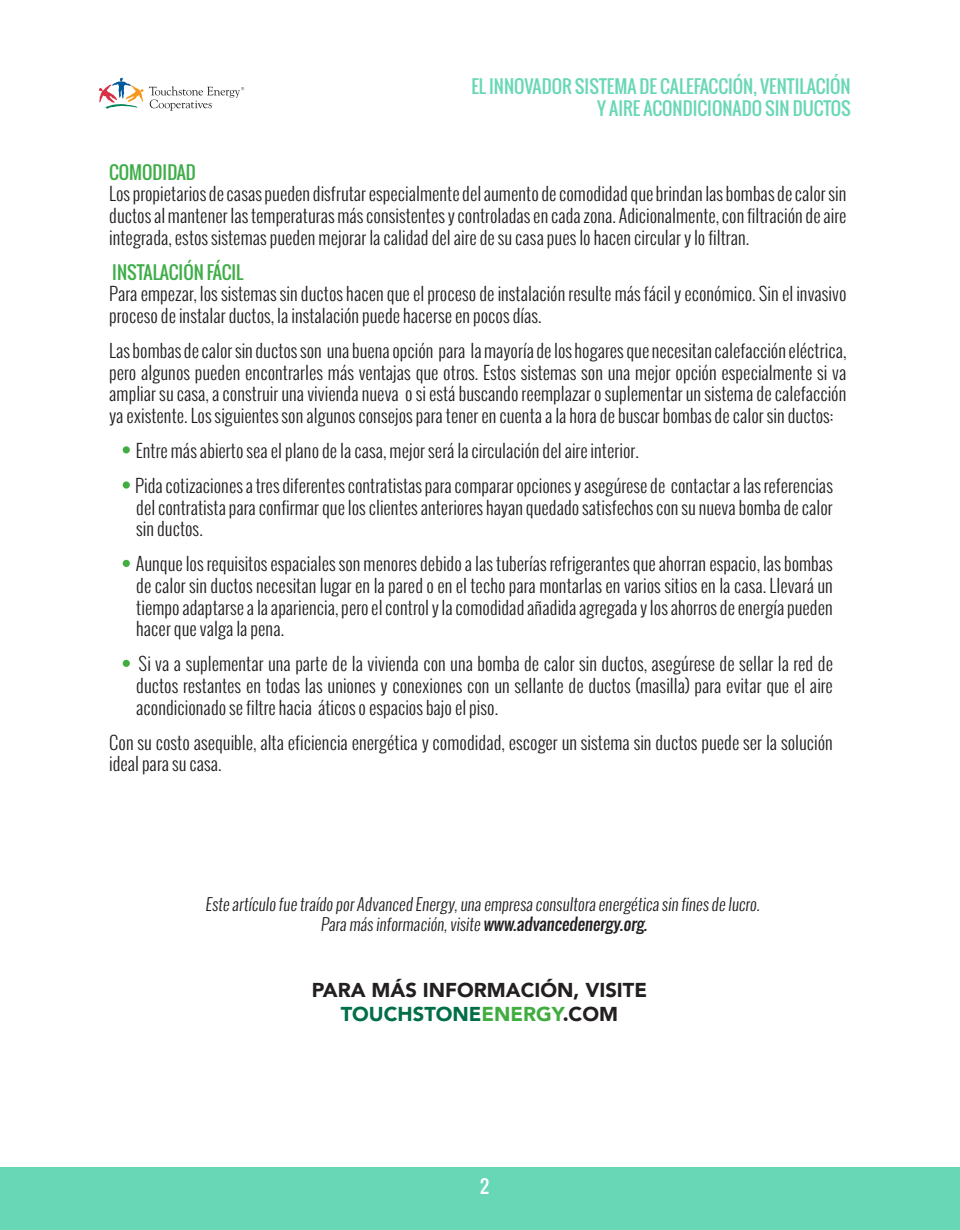
<style>
.page{position:relative;width:960px;height:1230px;background:#fff}
.page>*{position:absolute;margin:0;border:0;box-sizing:border-box;transform-origin:0 0}
.regular{font:900 20.1px/24px "Avenir";color:#231f20;text-align:center}
.body{font:300 18px/21.6px "Oswald";color:#231f20;text-align:justify}
.Bullets{font:300 18px/21.6px "Oswald";color:#231f20;text-align:justify}
.t1{font:18px/21.6px "Oswald";color:#68d7b6;text-align:right}
.Tittle{font:18px "Oswald";color:#3fad48}
.t2{font:18px "Oswald";color:#fff}
.body-2{font:300 16.5px "Oswald";color:#231f20}
.s1{font-weight:400}
.s2{color:#006e47}
.s3{color:#41ad40}
</style>
<div class="page">
<svg style="left:99px;top:78px;width:145px;height:33px"></svg>
<div style="left:123px;top:446px;width:7px;height:7px;background:#41ad40;border-radius:50%"></div>
<div style="left:123px;top:481px;width:7px;height:7px;background:#41ad40;border-radius:50%"></div>
<div style="left:123px;top:559px;width:7px;height:8px;background:#41ad40;border-radius:50%"></div>
<div style="left:123px;top:659px;width:7px;height:7px;background:#41ad40;border-radius:50%"></div>
<div style="left:0;top:1166px;width:959px;height:63px;background:#68d7b6"></div>
<p class="t1" style="left:471px;top:75px;width:381px">EL INNOVADOR SISTEMA DE CALEFACCIÓN, VENTILACIÓN<br>Y AIRE ACONDICIONADO SIN DUCTOS</p>
<p class="Tittle" style="left:109px;top:158px;width:88px">COMODIDAD</p>
<p class="body" style="left:109px;top:183px;width:738px">Los propietarios de casas pueden disfrutar especialmente del aumento de comodidad que brindan las bombas de calor sin ductos al mantener las temperaturas más consistentes y controladas en cada zona. Adicionalmente, con filtración de aire integrada, estos sistemas pueden mejorar la calidad del aire de su casa pues lo hacen circular y lo filtran.</p>
<p class="Tittle" style="left:112px;top:258px;width:133px">INSTALACIÓN FÁCIL</p>
<p class="body" style="left:109px;top:283px;width:738px">Para empezar, los sistemas sin ductos hacen que el proceso de instalación resulte más fácil y económico. Sin el invasivo proceso de instalar ductos, la instalación puede hacerse en pocos días.</p>
<p class="body" style="left:109px;top:339px;width:738px">Las bombas de calor sin ductos son una buena opción para la mayoría de los hogares que necesitan calefacción eléctrica, pero algunos pueden encontrarles más ventajas que otros. Estos sistemas son una mejor opción especialmente si va ampliar su casa, a construir una vivienda nueva o si está buscando reemplazar o suplementar un sistema de calefacción ya existente. Los siguientes son algunos consejos para tener en cuenta a la hora de buscar bombas de calor sin ductos:</p>
<p class="Bullets" style="left:136px;top:439px;width:504px">Entre más abierto sea el plano de la casa, mejor será la circulación del aire interior.</p>
<p class="Bullets" style="left:135px;top:474px;width:699px">Pida cotizaciones a tres diferentes contratistas para comparar opciones y asegúrese de contactar a las referencias del contratista para confirmar que los clientes anteriores hayan quedado satisfechos con su nueva bomba de calor sin ductos.</p>
<p class="Bullets" style="left:136px;top:553px;width:698px">Aunque los requisitos espaciales son menores debido a las tuberías refrigerantes que ahorran espacio, las bombas de calor sin ductos necesitan lugar en la pared o en el techo para montarlas en varios sitios en la casa. Llevará un tiempo adaptarse a la apariencia, pero el control y la comodidad añadida agregada y los ahorros de energía pueden hacer que valga la pena.</p>
<p class="Bullets" style="left:136px;top:653px;width:698px">Si va a suplementar una parte de la vivienda con una bomba de calor sin ductos, asegúrese de sellar la red de ductos restantes en todas las uniones y conexiones con un sellante de ductos (masilla) para evitar que el aire acondicionado se filtre hacia áticos o espacios bajo el piso.</p>
<p class="body" style="left:109px;top:731px;width:725px">Con su costo asequible, alta eficiencia energética y comodidad, escoger un sistema sin ductos puede ser la solución ideal para su casa.</p>
<p class="body-2" style="left:205px;top:892px;width:558px">Este artículo fue traído porAdvanced Energy,una empresa consultora energética sin fines de lucro.</p>
<p class="body-2" style="left:320px;top:912px;width:331px">Para más información,visite <span class="s1">www.advancedenergy.org.</span></p>
<p class="regular" style="left:311px;top:977px;width:336px">PARA MÁS INFORMACIÓN, VISITE<br><span class="s2">TOUCHSTONE</span><span class="s3">ENERGY</span>.COM</p>
<p class="t2" style="left:480px;top:1172px;width:10px">2</p>
</div>
